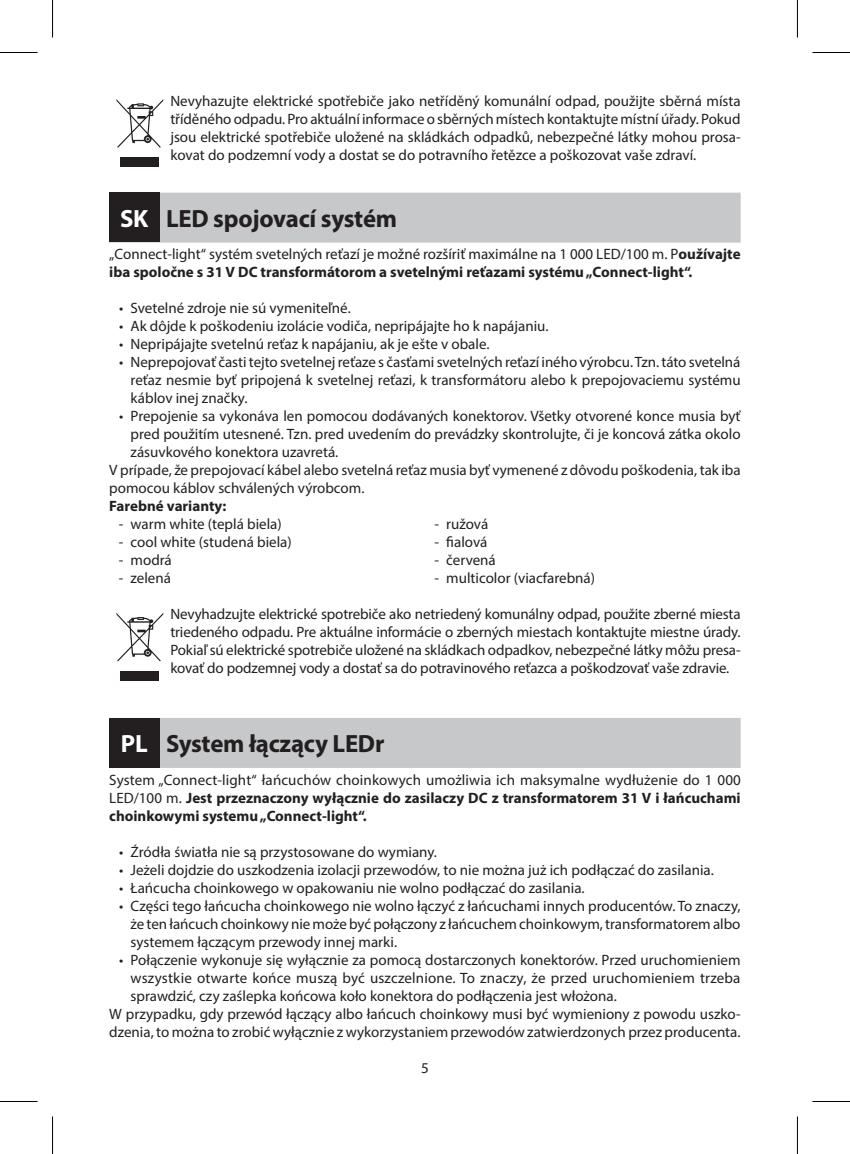
<style>
.page{position:relative;width:850px;height:1154px;background:#fff}
.page>*{position:absolute;margin:0;border:0;box-sizing:border-box;transform-origin:0 0}
.t1{font:700 25px "Myriad Pro";letter-spacing:-.01em;color:#231f20}
.t2{font:15px/18px "Myriad Pro";color:#231f20;text-align:justify}
.t3{font:700 15px/18px "Myriad Pro";color:#231f20}
.s1{color:#fff}
.s2{font-weight:400}
</style>
<div class="page">
<div style="left:109px;top:193px;width:631px;height:50px;background:#c7c8ca"></div>
<svg style="left:116px;top:99px;width:47px;height:49px"></svg>
<div style="left:120px;top:157px;width:39px;height:10px;background:#231f20"></div>
<div style="left:109px;top:192px;width:50px;height:50px;background:#231f20"></div>
<div style="left:109px;top:718px;width:631px;height:50px;background:#c7c8ca"></div>
<svg style="left:116px;top:613px;width:47px;height:48px"></svg>
<div style="left:120px;top:671px;width:39px;height:10px;background:#231f20"></div>
<div style="left:109px;top:717px;width:50px;height:50px;background:#231f20"></div>
<hr style="left:0;top:52px;width:38px;height:1px;background:#000">
<hr style="left:812px;top:52px;width:37px;height:1px;background:#000">
<hr style="left:0;top:1101px;width:38px;height:1px;background:#000">
<hr style="left:812px;top:1101px;width:37px;height:1px;background:#000">
<hr style="left:52px;top:0;width:1px;height:38px;background:#000">
<hr style="left:52px;top:1116px;width:1px;height:38px;background:#000">
<hr style="left:796px;top:0;width:1px;height:38px;background:#000">
<hr style="left:796px;top:1116px;width:1px;height:38px;background:#000">
<p class="t2" style="left:170px;top:92px;width:571px">Nevyhazujte elektrické spotřebiče jako netříděný komunální odpad, použijte sběrná místa tříděného odpadu. Pro aktuální informace o sběrných místech kontaktujte místní úřady. Pokud jsou elektrické spotřebiče uložené na skládkách odpadků, nebezpečné látky mohou prosa&shy;kovat do podzemní vody a dostat se do potravního řetězce a poškozovat vaše zdraví.</p>
<h1 class="t1" style="left:120px;top:202px;width:278px"><span class="s1">SK</span> LED spojovací systém</h1>
<p class="t3" style="left:109px;top:245px;width:632px"><span class="s2">„Connect-light“ systém svetelných reťazí je možné rozšíriť maximálne na 1 000 LED/100 m. P</span>oužívajte iba spoločne s 31 V DC transformátorom a svetelnými reťazami systému „Connect-light“.</p>
<p class="t2" style="left:119px;top:299px;width:233px">• Svetelné zdroje nie sú vymeniteľné.</p>
<p class="t2" style="left:119px;top:317px;width:430px">• Ak dôjde k poškodeniu izolácie vodiča, nepripájajte ho k napájaniu.</p>
<p class="t2" style="left:119px;top:335px;width:371px">• Nepripájajte svetelnú reťaz k napájaniu, ak je ešte v obale.</p>
<p class="t2" style="left:130px;top:353px;width:611px;text-indent:-11px">• Neprepojovať časti tejto svetelnej reťaze s časťami svetelných reťazí iného výrobcu. Tzn. táto svetelná reťaz nesmie byť pripojená k svetelnej reťazi, k transformátoru alebo k prepojovaciemu systému káblov inej značky.</p>
<p class="t2" style="left:119px;top:407px;width:622px">• Prepojenie sa vykonáva len pomocou dodávaných konektorov. Všetky otvorené konce musia byť</p>
<p class="t2" style="left:130px;top:425px;width:611px">pred použitím utesnené. Tzn. pred uvedením do prevádzky skontrolujte, či je koncová zátka okolo</p>
<p class="t2" style="left:130px;top:443px;width:209px">zásuvkového konektora uzavretá.</p>
<p class="t2" style="left:109px;top:461px;width:632px">V prípade, že prepojovací kábel alebo svetelná reťaz musia byť vymenené z dôvodu poškodenia, tak iba</p>
<p class="t2" style="left:109px;top:479px;width:256px">pomocou káblov schválených výrobcom.</p>
<p class="t3" style="left:109px;top:497px;width:119px">Farebné varianty:</p>
<p class="t2" style="left:119px;top:515px;width:164px">- warm white (teplá biela)</p>
<p class="t2" style="left:119px;top:533px;width:174px">- cool white (studená biela)</p>
<p class="t2" style="left:119px;top:551px;width:54px">- modrá</p>
<p class="t2" style="left:119px;top:569px;width:54px">- zelená</p>
<p class="t2" style="left:434px;top:515px;width:55px">- ružová</p>
<p class="t2" style="left:434px;top:533px;width:54px">- fialová</p>
<p class="t2" style="left:434px;top:551px;width:63px">- červená</p>
<p class="t2" style="left:434px;top:569px;width:162px">- multicolor (viacfarebná)</p>
<p class="t2" style="left:170px;top:605px;width:571px">Nevyhadzujte elektrické spotrebiče ako netriedený komunálny odpad, použite zberné miesta triedeného odpadu. Pre aktuálne informácie o zberných miestach kontaktujte miestne úrady.<br>Pokiaľ sú elektrické spotrebiče uložené na skládkach odpadkov, nebezpečné látky môžu presa&shy;kovať do podzemnej vody a dostať sa do potravinového reťazca a poškodzovať vaše zdravie.</p>
<h1 class="t1" style="left:121px;top:727px;width:265px"><span class="s1">PL</span> System łączący LEDr</h1>
<p class="t3" style="left:109px;top:770px;width:632px;text-align:justify"><span class="s2">System „Connect-light“ łańcuchów choinkowych umożliwia ich maksymalne wydłużenie do 1 000<br>LED/100 m.</span> Jest przeznaczony wyłącznie do zasilaczy DC z transformatorem 31 V i łańcuchami choinkowymi systemu „Connect-light“.</p>
<p class="t2" style="left:119px;top:842px;width:319px">• Źródła światła nie są przystosowane do wymiany.</p>
<p class="t2" style="left:119px;top:860px;width:596px">• Jeżeli dojdzie do uszkodzenia izolacji przewodów, to nie można już ich podłączać do zasilania.</p>
<p class="t2" style="left:119px;top:878px;width:467px">• Łańcucha choinkowego w opakowaniu nie wolno podłączać do zasilania.</p>
<p class="t2" style="left:130px;top:896px;width:611px;text-indent:-11px">• Części tego łańcucha choinkowego nie wolno łączyć z łańcuchami innych producentów. To znaczy, że ten łańcuch choinkowy nie może być połączony z łańcuchem choinkowym, transformatorem albo systemem łączącym przewody innej marki.</p>
<p class="t2" style="left:119px;top:950px;width:622px">• Połączenie wykonuje się wyłącznie za pomocą dostarczonych konektorów. Przed uruchomieniem</p>
<p class="t2" style="left:130px;top:968px;width:611px">wszystkie otwarte końce muszą być uszczelnione. To znaczy, że przed uruchomieniem trzeba</p>
<p class="t2" style="left:130px;top:986px;width:487px">sprawdzić, czy zaślepka końcowa koło konektora do podłączenia jest włożona.</p>
<p class="t2" style="left:109px;top:1004px;width:632px">W przypadku, gdy przewód łączący albo łańcuch choinkowy musi być wymieniony z powodu uszko-</p>
<p class="t2" style="left:109px;top:1022px;width:632px">dzenia, to można to zrobić wyłącznie z wykorzystaniem przewodów zatwierdzonych przez producenta.</p>
<p class="t2" style="left:421px;top:1059px;width:9px">5</p>
</div>
